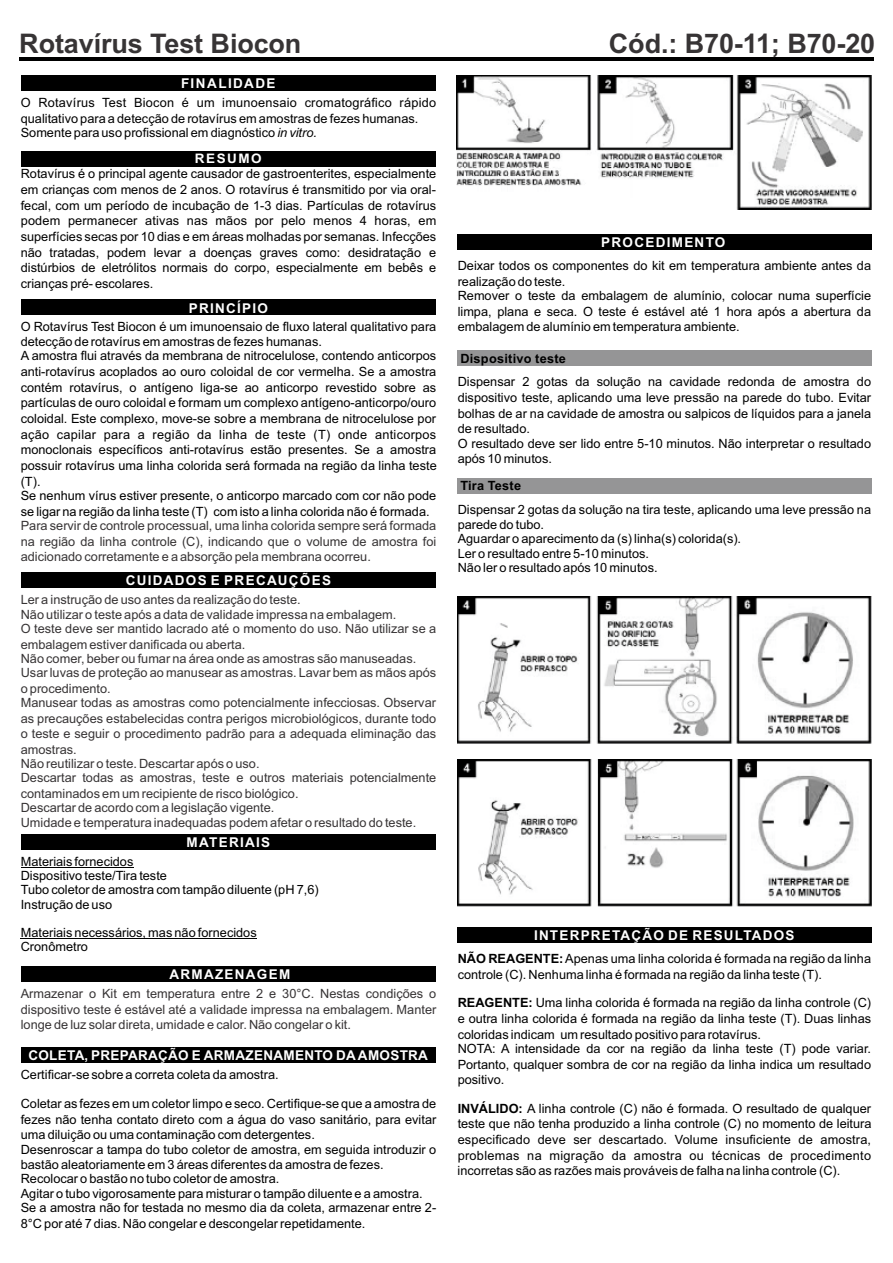
<style>
.page{position:relative;width:893px;height:1263px;background:#fff}
.page>*{position:absolute;margin:0;border:0;box-sizing:border-box;transform-origin:0 0}
.t1{font:700 27px "Arial";letter-spacing:-.005em;color:#373435}
.t2{font:700 13.5px "Arial";letter-spacing:.09em;color:#fff}
.t3{font:700 13.5px "Arial";letter-spacing:.025em;color:#fff}
.t4{font:700 13.5px "Arial";letter-spacing:.11em;color:#fff}
.t5{font:700 13.05px "Arial";letter-spacing:.11em;color:#fff}
.t6{font:12.75px/15.6px "Arial";color:#000}
.t7{font:12.75px/14.2px "Arial";color:#373435}
.t8{font:700 12.75px "Arial";letter-spacing:.02em;color:#000}
.s1{font-style:italic}
.s2{font-weight:700}
</style>
<div class="page">
<div style="left:21px;top:76px;width:415px;height:15px;background:#000"></div>
<div style="left:22px;top:151px;width:414px;height:16px;background:#000"></div>
<div style="left:22px;top:299px;width:414px;height:16px;background:#000"></div>
<hr style="left:19px;top:57px;width:855px;height:4px;background:#000">
<div style="left:22px;top:572px;width:414px;height:16px;background:#000"></div>
<div style="left:22px;top:966px;width:414px;height:16px;background:#000"></div>
<div style="left:22px;top:834px;width:414px;height:16px;background:#000"></div>
<hr style="left:21px;top:867px;width:112px;height:1px;background:#000">
<hr style="left:21px;top:938px;width:236px;height:1px;background:#000">
<div style="left:22px;top:1047px;width:414px;height:16px;background:#000"></div>
<div style="left:457px;top:927px;width:414px;height:16px;background:#000"></div>
<img style="left:457px;top:76px;width:415px;height:134px">
<img style="left:457px;top:759px;width:415px;height:148px">
<div style="left:457px;top:234px;width:415px;height:16px;background:#000"></div>
<div style="left:457px;top:350px;width:414px;height:16px;background:#959596"></div>
<div style="left:457px;top:478px;width:414px;height:16px;background:#959596"></div>
<img style="left:457px;top:596px;width:415px;height:147px">
<h1 class="t1" style="left:19px;top:33px;width:284px">Rotavírus Test Biocon</h1>
<h1 class="t1" style="left:609px;top:33px;width:268px">Cód.: B70-11; B70-20</h1>
<p class="t4" style="left:181px;top:78px;width:96px">FINALIDADE</p>
<p class="t6" style="left:21px;top:96px;width:417px">O Rotavírus Test Biocon é um imunoensaio cromatográfico rápido qualitativo para a detecção de rotavírus em amostras de fezes humanas.</p>
<p class="t6" style="left:21px;top:126px;width:298px">Somente para uso profissional em diagnóstico <span class="s1">in vitro.</span></p>
<p class="t6" style="left:21px;top:167px;width:417px;text-align:justify">Rotavírus é o principal agente causador de gastroenterites, especialmente em crianças com menos de 2 anos. O rotavírus é transmitido por via oral&shy;fecal, com um período de incubação de 1-3 dias. Partículas de rotavírus podem permanecer ativas nas mãos por pelo menos 4 horas, em superfícies secas por 10 dias e em áreas molhadas por semanas. Infecções não tratadas, podem levar a doenças graves como: desidratação e distúrbios de eletrólitos normais do corpo, especialmente em bebês e crianças pré- escolares.</p>
<p class="t5" style="left:195px;top:154px;width:68px">RESUMO</p>
<p class="t2" style="left:189px;top:303px;width:81px">PRINCÍPIO</p>
<p class="t6" style="left:21px;top:319px;width:417px">O Rotavírus Test Biocon é um imunoensaio de fluxo lateral qualitativo para detecção de rotavírus em amostras de fezes humanas.</p>
<p class="t6" style="left:21px;top:349px;width:417px;text-align:justify">A amostra flui através da membrana de nitrocelulose, contendo anticorpos anti-rotavírus acoplados ao ouro coloidal de cor vermelha. Se a amostra contém rotavírus, o antígeno liga-se ao anticorpo revestido sobre as partículas de ouro coloidal e formam um complexo antígeno-anticorpo/ouro coloidal. Este complexo, move-se sobre a membrana de nitrocelulose por ação capilar para a região da linha de teste (T) onde anticorpos monoclonais específicos anti-rotavírus estão presentes. Se a amostra possuir rotavírus uma linha colorida será formada na região da linha teste (T).</p>
<p class="t6" style="left:21px;top:489px;width:417px">Se nenhum vírus estiver presente, o anticorpo marcado com cor não pode se ligar na região da linha teste (T) com isto a linha colorida não é formada.</p>
<p class="t7" style="left:21px;top:519px;width:417px;line-height:15.6px;text-align:justify">Para servir de controle processual, uma linha colorida sempre será formada na região da linha controle (C), indicando que o volume de amostra foi adicionado corretamente e a absorção pela membrana ocorreu.</p>
<p class="t2" style="left:126px;top:575px;width:207px">CUIDADOS E PRECAUÇÕES</p>
<p class="t7" style="left:21px;top:594px;width:417px">Ler a instrução de uso antes da realização do teste.<br>Não utilizar o teste após a data de validade impressa na embalagem.<br>O teste deve ser mantido lacrado até o momento do uso. Não utilizar se a</p>
<p class="t7" style="left:21px;top:638px;width:417px">embalagem estiver danificada ou aberta.<br>Não comer, beber ou fumar na área onde as amostras são manuseadas.<br>Usar luvas de proteção ao manusear as amostras. Lavar bem as mãos após</p>
<p class="t7" style="left:21px;top:682px;width:417px">o procedimento.<br>Manusear todas as amostras como potencialmente infecciosas. Observar</p>
<p class="t7" style="left:21px;top:711px;width:417px;line-height:15.6px;text-align:justify">as precauções estabelecidas contra perigos microbiológicos, durante todo o teste e seguir o procedimento padrão para a adequada eliminação das amostras.</p>
<p class="t7" style="left:21px;top:758px;width:417px">Não reutilizar o teste. Descartar após o uso.<br>Descartar todas as amostras, teste e outros materiais potencialmente</p>
<p class="t7" style="left:21px;top:788px;width:397px">contaminados em um recipiente de risco biológico.<br>Descartar de acordo com a legislação vigente.<br>Umidade e temperatura inadequadas podem afetar o resultado do teste.</p>
<p class="t2" style="left:187px;top:837px;width:85px">MATERIAIS</p>
<p class="t6" style="left:21px;top:855px;width:299px;line-height:14.2px">Materiais fornecidos<br>Dispositivo teste/Tira teste<br>Tubo coletor de amostra com tampão diluente (pH 7,6)<br>Instrução de uso</p>
<p class="t6" style="left:21px;top:926px;width:237px;line-height:14.2px">Materiais necessários, mas não fornecidos<br>Cronômetro</p>
<p class="t2" style="left:169px;top:969px;width:122px">ARMAZENAGEM</p>
<p class="t7" style="left:21px;top:987px;width:417px;line-height:15.6px;text-align:justify">Armazenar o Kit em temperatura entre 2 e 30°C. Nestas condições o dispositivo teste é estável até a validade impressa na embalagem. Manter longe de luz solar direta, umidade e calor. Não congelar o kit.</p>
<p class="t6" style="left:21px;top:1068px;width:259px">Certificar-se sobre a correta coleta da amostra.</p>
<p class="t6" style="left:21px;top:1097px;width:417px;text-align:justify">Coletar as fezes em um coletor limpo e seco. Certifique-se que a amostra de fezes não tenha contato direto com a água do vaso sanitário, para evitar uma diluição ou uma contaminação com detergentes.</p>
<p class="t6" style="left:21px;top:1142px;width:417px">Desenroscar a tampa do tubo coletor de amostra, em seguida introduzir o bastão aleatoriamente em 3 áreas diferentes da amostra de fezes.</p>
<p class="t6" style="left:21px;top:1173px;width:417px;line-height:14.2px">Recolocar o bastão no tubo coletor de amostra.<br>Agitar o tubo vigorosamente para misturar o tampão diluente e a amostra.<br>Se a amostra não for testada no mesmo dia da coleta, armazenar entre 2-</p>
<p class="t6" style="left:21px;top:1216px;width:346px">8°C por até 7 dias. Não congelar e descongelar repetidamente.</p>
<p class="t3" style="left:28px;top:1050px;width:401px">COLETA, PREPARAÇÃO E ARMAZENAMENTO DA AMOSTRA</p>
<p class="t2" style="left:601px;top:237px;width:126px">PROCEDIMENTO</p>
<p class="t6" style="left:458px;top:259px;width:415px">Deixar todos os componentes do kit em temperatura ambiente antes da realização do teste.</p>
<p class="t6" style="left:458px;top:289px;width:415px;text-align:justify">Remover o teste da embalagem de alumínio, colocar numa superfície limpa, plana e seca. O teste é estável até 1 hora após a abertura da embalagem de alumínio em temperatura ambiente.</p>
<p class="t8" style="left:460px;top:353px;width:107px">Dispositivo teste</p>
<p class="t6" style="left:458px;top:375px;width:415px;text-align:justify">Dispensar 2 gotas da solução na cavidade redonda de amostra do dispositivo teste, aplicando uma leve pressão na parede do tubo. Evitar bolhas de ar na cavidade de amostra ou salpicos de líquidos para a janela de resultado.</p>
<p class="t6" style="left:458px;top:436px;width:415px">O resultado deve ser lido entre 5-10 minutos. Não interpretar o resultado após 10 minutos.</p>
<p class="t8" style="left:460px;top:481px;width:62px">Tira Teste</p>
<p class="t6" style="left:458px;top:502px;width:415px">Dispensar 2 gotas da solução na tira teste, aplicando uma leve pressão na parede do tubo.</p>
<p class="t6" style="left:458px;top:533px;width:285px;line-height:14.2px">Aguardar o aparecimento da (s) linha(s) colorida(s).<br>Ler o resultado entre 5-10 minutos.<br>Não ler o resultado após 10 minutos.</p>
<p class="t2" style="left:534px;top:930px;width:262px">INTERPRETAÇÃO DE RESULTADOS</p>
<p class="t6" style="left:458px;top:952px;width:415px"><span class="s2">NÃO REAGENTE:</span>Apenas uma linha colorida é formada na região da linha controle (C). Nenhuma linha é formada na região da linha teste (T).</p>
<p class="t6" style="left:458px;top:996px;width:415px;text-align:justify"><span class="s2">REAGENTE:</span> Uma linha colorida é formada na região da linha controle (C) e outra linha colorida é formada na região da linha teste (T). Duas linhas coloridas indicam um resultado positivo para rotavírus.</p>
<p class="t6" style="left:458px;top:1042px;width:415px;text-align:justify">NOTA: A intensidade da cor na região da linha teste (T) pode variar.<br>Portanto, qualquer sombra de cor na região da linha indica um resultado positivo.</p>
<p class="t6" style="left:458px;top:1101px;width:415px;text-align:justify"><span class="s2">INVÁLIDO:</span> A linha controle (C) não é formada. O resultado de qualquer teste que não tenha produzido a linha controle (C) no momento de leitura especificado deve ser descartado. Volume insuficiente de amostra, problemas na migração da amostra ou técnicas de procedimento incorretas são as razões mais prováveis de falha na linha controle (C).</p>
</div>
